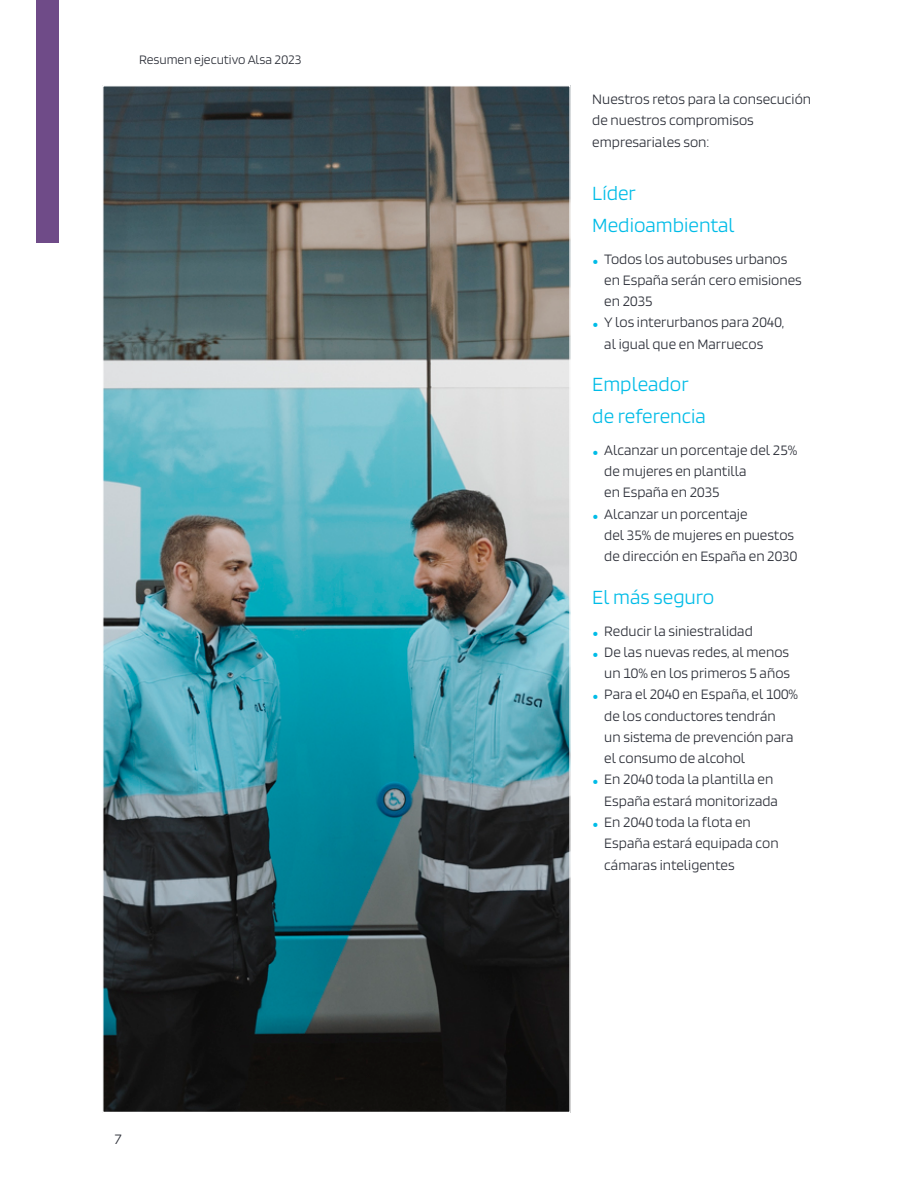
<style>
.page{position:relative;width:918px;height:1188px;background:#fff}
.page>*{position:absolute;margin:0;border:0;box-sizing:border-box;transform-origin:0 0}
.t1{font:300 21px/32px "Alsa";color:#00bce7}
.t2{font:300 15px/21.3px "Alsa";color:#2c2f38}
.t3{font:300 13.5px "Alsa";color:#2c2f38}
.s1{font-family:"Avenir";font-weight:900;font-size:22.5px;color:#00bce7}
</style>
<div class="page">
<img style="left:104px;top:87px;width:465px;height:1024px">
<div style="left:36px;top:0;width:22px;height:243px;background:#6f4b88"></div>
<p class="t3" style="left:139px;top:53px;width:164px">Resumen ejecutivo Alsa 2023</p>
<p class="t2" style="left:114px;top:1129px;width:9px">7</p>
<p class="t2" style="left:592px;top:89px;width:220px">Nuestros retos para la consecución de nuestros compromisos empresariales son:</p>
<h1 class="t1" style="left:592px;top:177px;width:144px">Líder<br>Medioambiental</h1>
<p class="t2" style="left:592px;top:248px;width:197px"><span class="s1">.</span> Todos los autobuses urbanos</p>
<p class="t2" style="left:604px;top:270px;width:199px">en España serán cero emisiones</p>
<p class="t2" style="left:604px;top:291px;width:50px">en 2035</p>
<p class="t2" style="left:592px;top:312px;width:194px"><span class="s1">.</span> Y los interurbanos para 2040,</p>
<p class="t2" style="left:604px;top:333px;width:161px">al igual que en Marruecos</p>
<h1 class="t1" style="left:592px;top:369px;width:115px">Empleador de referencia</h1>
<p class="t2" style="left:592px;top:440px;width:207px"><span class="s1">.</span> Alcanzar un porcentaje del 25%</p>
<p class="t2" style="left:604px;top:461px;width:144px">de mujeres en plantilla</p>
<p class="t2" style="left:604px;top:482px;width:117px">en España en 2035</p>
<p class="t2" style="left:592px;top:504px;width:157px"><span class="s1">.</span> Alcanzar un porcentaje</p>
<p class="t2" style="left:604px;top:525px;width:191px">del 35% de mujeres en puestos</p>
<p class="t2" style="left:604px;top:546px;width:195px">de dirección en España en 2030</p>
<h1 class="t1" style="left:592px;top:581px;width:124px">El más seguro</h1>
<p class="t2" style="left:592px;top:620px;width:162px"><span class="s1">.</span> Reducir la siniestralidad</p>
<p class="t2" style="left:592px;top:642px;width:198px"><span class="s1">.</span> De las nuevas redes, al menos</p>
<p class="t2" style="left:604px;top:663px;width:187px">un 10% en los primeros 5 años</p>
<p class="t2" style="left:592px;top:684px;width:207px"><span class="s1">.</span> Para el 2040 en España, el 100%</p>
<p class="t2" style="left:604px;top:705px;width:173px">de los conductores tendrán</p>
<p class="t2" style="left:604px;top:727px;width:191px">un sistema de prevención para</p>
<p class="t2" style="left:604px;top:748px;width:143px">el consumo de alcohol</p>
<p class="t2" style="left:592px;top:769px;width:182px"><span class="s1">.</span> En 2040 toda la plantilla en</p>
<p class="t2" style="left:604px;top:791px;width:175px">España estará monitorizada</p>
<p class="t2" style="left:592px;top:812px;width:160px"><span class="s1">.</span> En 2040 toda la flota en</p>
<p class="t2" style="left:604px;top:833px;width:176px">España estará equipada con</p>
<p class="t2" style="left:604px;top:854px;width:132px">cámaras inteligentes</p>
</div>
